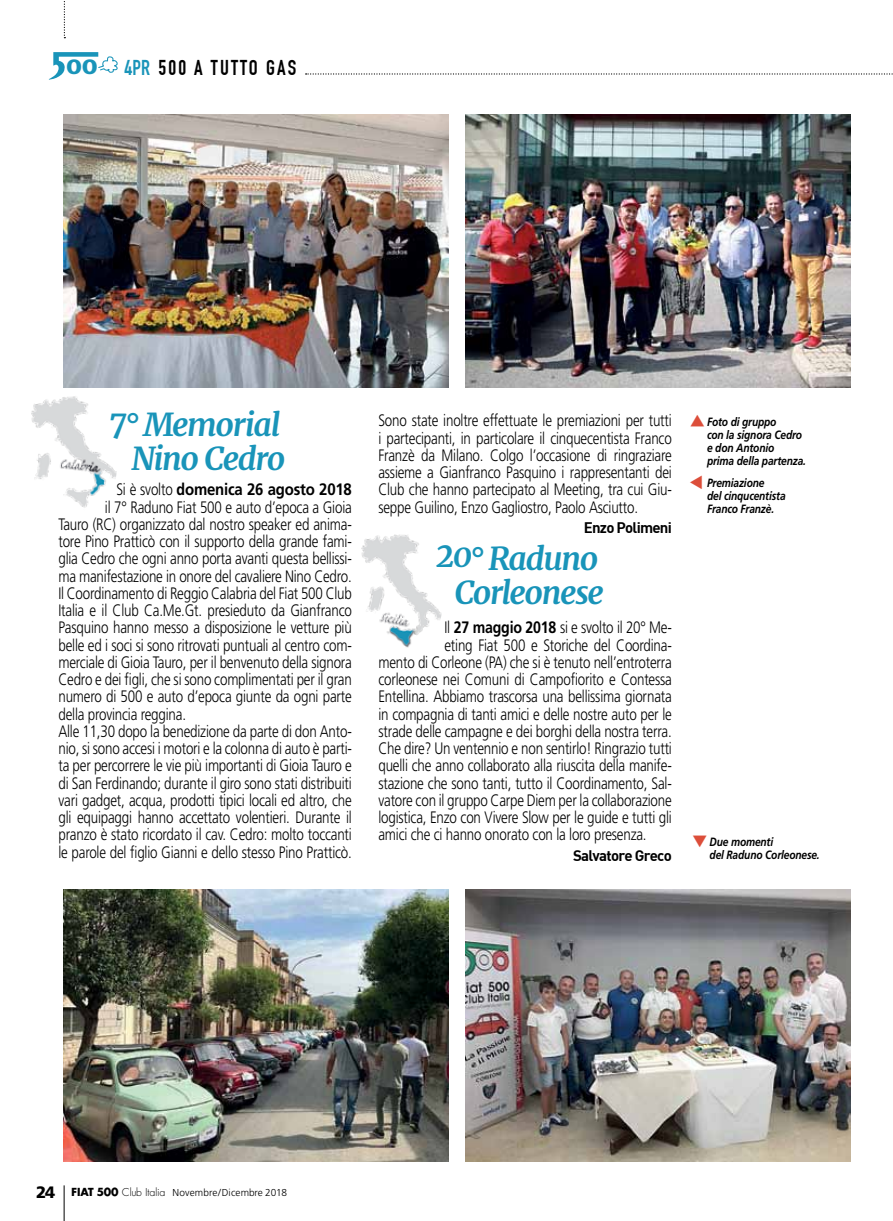
<style>
.page{position:relative;width:893px;height:1221px;background:#fff}
.page>*{position:absolute;margin:0;border:0;box-sizing:border-box;transform-origin:0 0}
.t1{font:italic 700 31.5px/33.8px "Merriweather";letter-spacing:-.045em;color:#1994b9;text-align:right}
.t2{font:700 21px "DIN Condensed";letter-spacing:.1em;color:#000}
.t3{font:300 16.5px/17.2px "Frutiger";letter-spacing:-.015em;color:#000;text-align:justify;scale:.81 1}
.t4{font:700 16.5px "Frutiger";letter-spacing:-.015em;color:#000;scale:.86 1}
.t5{font:15px "DIN Bold";letter-spacing:-.05em;color:#000}
.t6{font:italic 700 12px/12.9px "Frutiger";letter-spacing:-.015em;color:#000;scale:.85 1}
.t7{font:300 10.05px "Frutiger";letter-spacing:.01em;color:#000}
.s1{font-family:"Myriad";font-size:22.2px;color:#1994b9}
.s2{color:#1994b9}
.s3{font-size:34.65px}
.s4{font-weight:300}
.s5{font-weight:700}
.s6{color:#dc4e3a}
.s7{font-weight:900;font-size:16.5px}
.s8{font-family:"Futura";font-weight:700;font-size:10.8px}
.s9{font-family:"Futura";font-size:10.8px}
</style>
<div class="page">
<img style="left:64px;top:889px;width:385px;height:272px">
<img style="left:466px;top:889px;width:384px;height:272px">
<img style="left:64px;top:115px;width:385px;height:272px">
<img style="left:466px;top:115px;width:384px;height:272px">
<img style="left:31px;top:396px;width:86px;height:112px">
<svg style="left:306px;top:73px;width:587px;height:2px"></svg>
<hr style="left:64px;top:1185px;width:1px;height:35px;background:#000">
<svg style="left:49px;top:52px;width:69px;height:28px"></svg>
<svg style="left:64px;top:1px;width:1px;height:37px"></svg>
<img style="left:361px;top:534px;width:81px;height:114px">
<p class="t2" style="left:66px;top:55px;width:175px"><span class="s1">00</span> <span class="s2">4pr</span> 500 A TUTTO</p>
<p class="t2" style="left:266px;top:55px;width:32px">GAS</p>
<h1 class="t1" style="left:109px;top:407px;width:178px"><span class="s3">7</span>° Memorial<br>Nino Cedro</h1>
<p class="t4" style="left:116px;top:480px;width:275px"><span class="s4">Si è svolto</span> domenica 26 agosto 2018</p>
<p class="t3" style="left:105px;top:498px;width:306px">il 7° Raduno Fiat 500 e auto d’epoca a Gioia</p>
<p class="t3" style="left:58px;top:515px;width:364px">Tauro (RC) organizzato dal nostro speaker ed anima-</p>
<p class="t3" style="left:58px;top:533px;width:364px">tore Pino Pratticò con il supporto della grande fami-</p>
<p class="t3" style="left:58px;top:550px;width:364px">glia Cedro che ogni anno porta avanti questa bellissi-</p>
<p class="t3" style="left:58px;top:567px;width:364px">ma manifestazione in onore del cavaliere Nino Cedro.</p>
<p class="t3" style="left:58px;top:584px;width:364px">Il Coordinamento di Reggio Calabria del Fiat 500 Club</p>
<p class="t3" style="left:58px;top:602px;width:364px">Italia e il Club Ca.Me.Gt. presieduto da Gianfranco</p>
<p class="t3" style="left:58px;top:619px;width:364px">Pasquino hanno messo a disposizione le vetture più</p>
<p class="t3" style="left:58px;top:636px;width:364px">belle ed i soci si sono ritrovati puntuali al centro com-</p>
<p class="t3" style="left:58px;top:653px;width:364px">merciale di Gioia Tauro, per il benvenuto della signora</p>
<p class="t3" style="left:58px;top:671px;width:364px">Cedro e dei figli, che si sono complimentati per il gran</p>
<p class="t3" style="left:58px;top:688px;width:364px">numero di 500 e auto d’epoca giunte da ogni parte</p>
<p class="t3" style="left:58px;top:705px;width:159px">della provincia reggina.</p>
<p class="t3" style="left:58px;top:722px;width:364px">Alle 11,30 dopo la benedizione da parte di don Anto-</p>
<p class="t3" style="left:58px;top:740px;width:364px">nio, si sono accesi i motori e la colonna di auto è parti-</p>
<p class="t3" style="left:58px;top:757px;width:364px">ta per percorrere le vie più importanti di Gioia Tauro e</p>
<p class="t3" style="left:58px;top:774px;width:364px">di San Ferdinando; durante il giro sono stati distribuiti</p>
<p class="t3" style="left:58px;top:791px;width:364px">vari gadget, acqua, prodotti tipici locali ed altro, che</p>
<p class="t3" style="left:58px;top:809px;width:364px">gli equipaggi hanno accettato volentieri. Durante il</p>
<p class="t3" style="left:58px;top:826px;width:364px">pranzo è stato ricordato il cav. Cedro: molto toccanti</p>
<p class="t3" style="left:58px;top:843px;width:364px">le parole del figlio Gianni e dello stesso Pino Pratticò.</p>
<p class="t3" style="left:378px;top:412px;width:364px">Sono state inoltre effettuate le premiazioni per tutti i partecipanti, in particolare il cinquecentista Franco Franzè da Milano. Colgo l’occasione di ringraziare assieme a Gianfranco Pasquino i rappresentanti dei Club che hanno partecipato al Meeting, tra cui Giu&shy;seppe Guilino, Enzo Gagliostro, Paolo Asciutto.</p>
<p class="t5" style="left:584px;top:517px;width:90px">Enzo Polimeni</p>
<h1 class="t1" style="left:436px;top:541px;width:170px"><span class="s3">20</span>° Raduno<br>Corleonese</h1>
<p class="t3" style="left:444px;top:619px;width:282px">Il <span class="s5">27 maggio 2018</span> si e svolto il 20° Me-</p>
<p class="t3" style="left:444px;top:636px;width:282px">eting Fiat 500 e Storiche del Coordina-</p>
<p class="t3" style="left:378px;top:653px;width:364px">mento di Corleone (PA) che si è tenuto nell’entroterra</p>
<p class="t3" style="left:378px;top:671px;width:364px">corleonese nei Comuni di Campofiorito e Contessa</p>
<p class="t3" style="left:378px;top:688px;width:364px">Entellina. Abbiamo trascorsa una bellissima giornata</p>
<p class="t3" style="left:378px;top:705px;width:364px">in compagnia di tanti amici e delle nostre auto per le</p>
<p class="t3" style="left:378px;top:722px;width:364px">strade delle campagne e dei borghi della nostra terra.</p>
<p class="t3" style="left:378px;top:740px;width:364px">Che dire? Un ventennio e non sentirlo! Ringrazio tutti</p>
<p class="t3" style="left:378px;top:757px;width:364px">quelli che anno collaborato alla riuscita della manife-</p>
<p class="t3" style="left:378px;top:774px;width:364px">stazione che sono tanti, tutto il Coordinamento, Sal-</p>
<p class="t3" style="left:378px;top:791px;width:364px">vatore con il gruppo Carpe Diem per la collaborazione</p>
<p class="t3" style="left:378px;top:809px;width:364px">logistica, Enzo con Vivere Slow per le guide e tutti gli</p>
<p class="t3" style="left:378px;top:826px;width:333px">amici che ci hanno onorato con la loro presenza.</p>
<p class="t5" style="left:573px;top:845px;width:100px">Salvatore Greco</p>
<p class="t6" style="left:707px;top:415px;width:118px">Foto di gruppo<br>con la signora Cedro e don Antonio<br>prima della partenza.</p>
<p class="t6" style="left:707px;top:476px;width:94px">Premiazione<br>del cinqucentista<br>Franco Franzè.</p>
<p class="t6" style="left:710px;top:835px;width:131px;text-indent:-17px"><span class="s6">▼</span> Due momenti<br>del Raduno Corleonese.</p>
<p class="t7" style="left:36px;top:1186px;width:253px"><span class="s7">24</span> <span class="s8">FIAT 500</span> <span class="s9">Club Italia</span> Novembre/Dicembre 2018</p>
</div>
